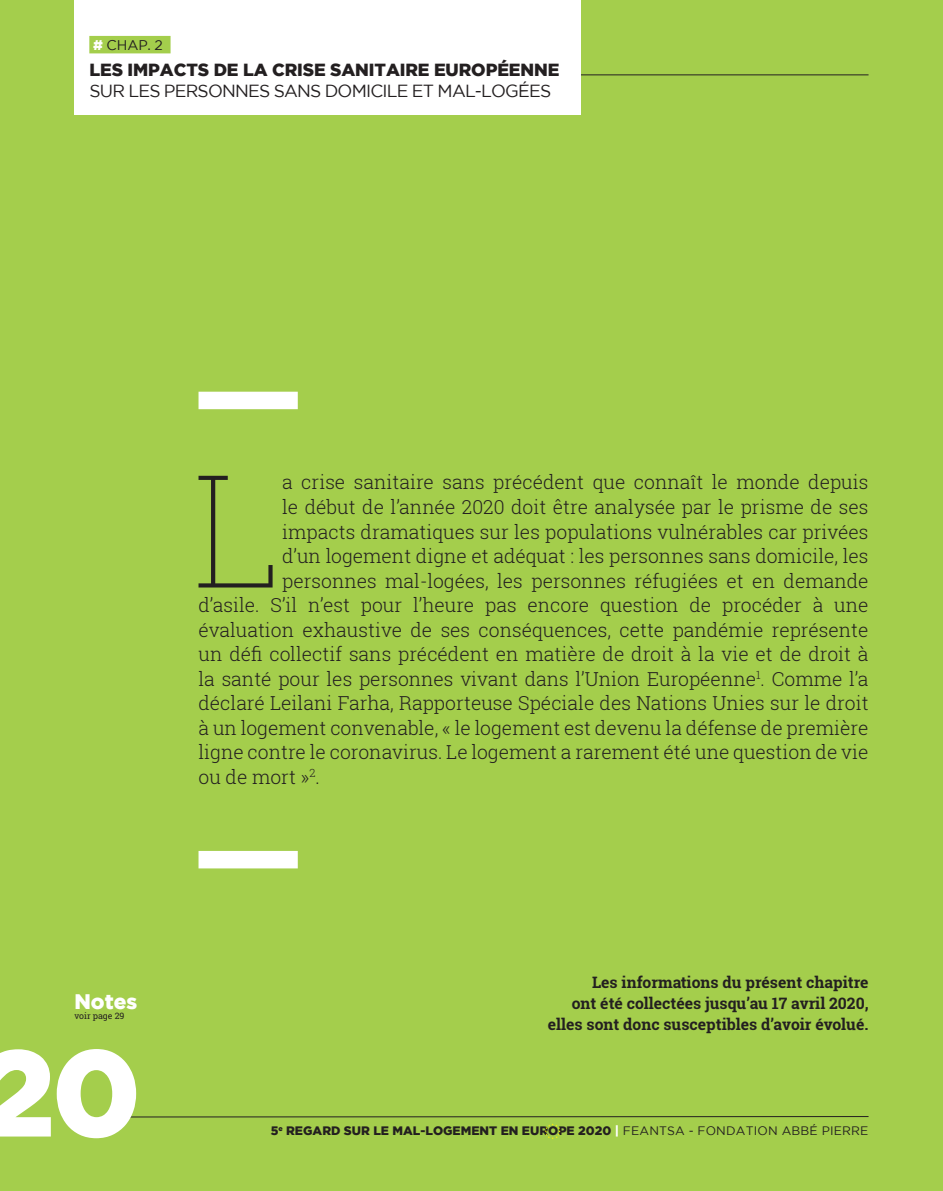
<style>
.page{position:relative;width:943px;height:1191px;background:#a4ce4c}
.page>*{position:absolute;margin:0;border:0;box-sizing:border-box;transform-origin:0 0}
.t1{font:100 157.15px "Roboto Slab";color:#231f20}
.t2{font:900 122.5px "Gotham";color:#fff}
.t3{font:900 21px "Gotham";color:#fff}
.t4{font:300 19.25px "Roboto Slab";color:#231f20}
.t5{font:17.5px "Gotham";letter-spacing:-.045em;color:#231f20}
.t6{font:900 17.5px "Gotham";letter-spacing:-.005em;color:#231f20}
.t7{font:700 15.75px/21px "Roboto Slab";color:#231f20;text-align:right}
.t8{font:14px "Gotham";color:#231f20}
.t9{font:900 12.25px "Gotham";color:#231f20}
.t10{font:8.75px "Roboto Slab";color:#231f20}
.s1{font-weight:900;color:#fff}
.s2{color:#fff}
.s3{font-weight:400}
</style>
<div class="page">
<hr style="left:319px;top:74px;width:549px;height:1px;background:#231f20">
<hr style="left:112px;top:1116px;width:756px;height:1px;background:#231f20">
<div style="left:74px;top:0;width:506px;height:114px;background:#fff"></div>
<div style="left:89px;top:36px;width:81px;height:17px;background:#a4ce4c"></div>
<div style="left:198px;top:392px;width:100px;height:17px;background:#fff"></div>
<div style="left:198px;top:851px;width:100px;height:17px;background:#fff"></div>
<svg style="left:545px;top:1123px;width:15px;height:16px"></svg>
<p class="t8" style="left:93px;top:37px;width:71px"><span class="s1">#</span> CHAP. 2</p>
<p class="t6" style="left:89px;top:60px;width:471px">LES IMPACTS DE LA CRISE SANITAIRE EUROPÉENNE</p>
<p class="t5" style="left:89px;top:81px;width:463px">SUR LES PERSONNES SANS DOMICILE ET MAL-LOGÉES</p>
<h1 class="t1" style="left:193px;top:423px;width:91px">L</h1>
<p class="t4" style="left:282px;top:469px;width:588px">a crise sanitaire sans précédent que connaît le monde depuis</p>
<p class="t4" style="left:282px;top:494px;width:588px">le début de l’année 2020 doit être analysée par le prisme de ses</p>
<p class="t4" style="left:282px;top:518px;width:588px">impacts dramatiques sur les populations vulnérables car privées</p>
<p class="t4" style="left:282px;top:543px;width:588px">d’un logement digne et adéquat : les personnes sans domicile, les</p>
<p class="t4" style="left:282px;top:567px;width:588px">personnes mal-logées, les personnes réfugiées et en demande</p>
<p class="t4" style="left:198px;top:592px;width:671px">d’asile. S’il n’est pour l’heure pas encore question de procéder à une</p>
<p class="t4" style="left:198px;top:616px;width:671px">évaluation exhaustive de ses conséquences, cette pandémie représente</p>
<p class="t4" style="left:198px;top:641px;width:671px">un défi collectif sans précédent en matière de droit à la vie et de droit à</p>
<p class="t4" style="left:198px;top:665px;width:671px">la santé pour les personnes vivant dans l’Union Européenne<sup>1</sup>. Comme l’a</p>
<p class="t4" style="left:198px;top:690px;width:671px">déclaré Leilani Farha, Rapporteuse Spéciale des Nations Unies sur le droit</p>
<p class="t4" style="left:198px;top:714px;width:671px">à un logement convenable, « le logement est devenu la défense de première</p>
<p class="t4" style="left:198px;top:739px;width:671px">ligne contre le coronavirus. Le logement a rarement été une question de vie</p>
<p class="t4" style="left:198px;top:763px;width:123px">ou de mort »<sup>2</sup>.</p>
<p class="t3" style="left:74px;top:989px;width:64px">Notes</p>
<p class="t10" style="left:74px;top:1010px;width:52px">voir page 29</p>
<h2 class="t2" style="left:-21px;top:1022px;width:164px">20</h2>
<p class="t7" style="left:547px;top:972px;width:322px">Les informations du présent chapitre<br>ont été collectées jusqu’au 17 avril 2020, elles sont donc susceptibles d’avoir évolué.</p>
<p class="t9" style="left:271px;top:1124px;width:599px">5<sup>e</sup> REGARD SUR LE MAL-LOGEMENT EN EUROPE 2020 <span class="s2">|</span> <span class="s3">FEANTSA - FONDATION ABBÉ PIERRE</span></p>
</div>
